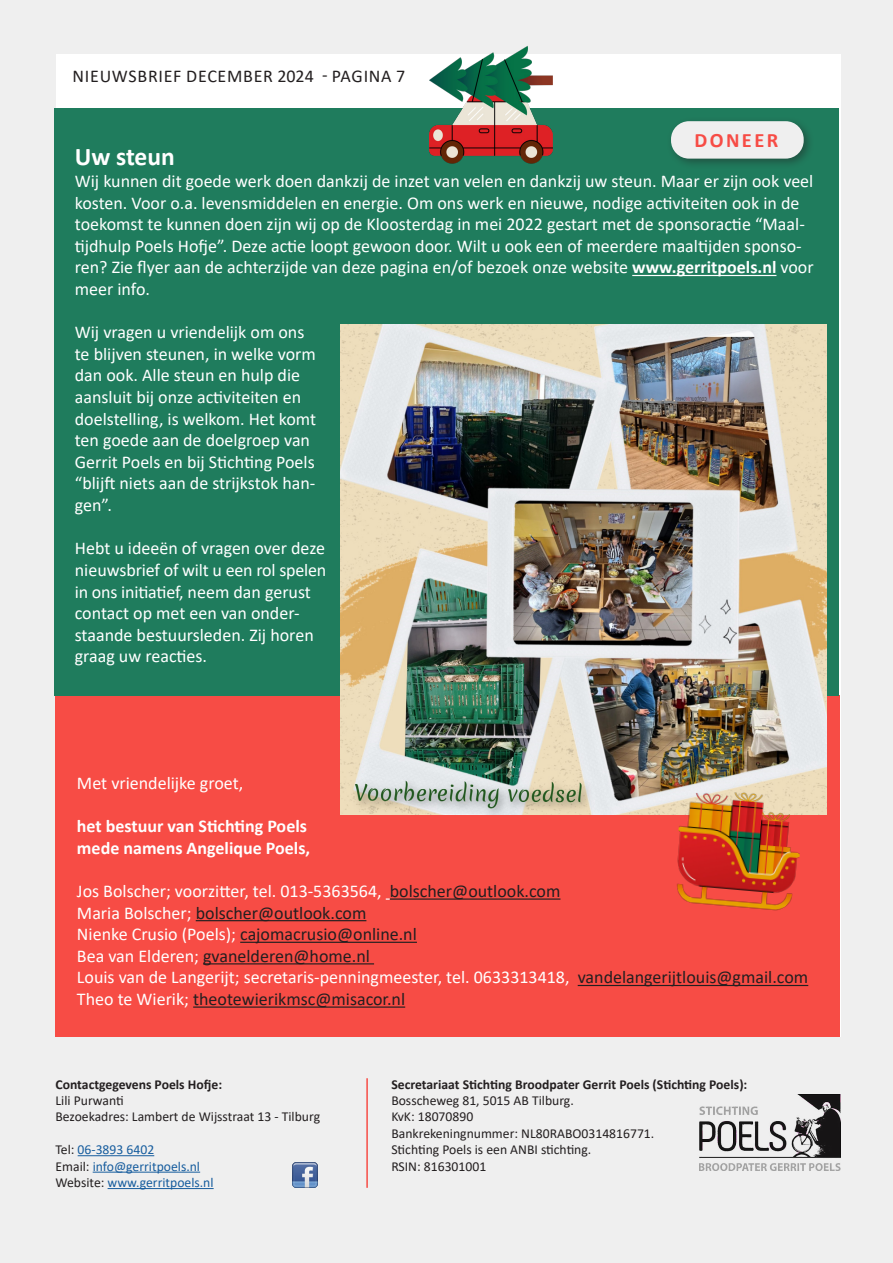
<style>
.page{position:relative;width:893px;height:1263px;background:#efefef}
.page>*{position:absolute;margin:0;border:0;box-sizing:border-box;transform-origin:0 0}
.t1{font:700 25.5px "Calibri";color:#fff}
.t2{font:700 20.4px "Calibri";letter-spacing:.12em;color:#f74c45}
.t3{font:18px/21.6px "Calibri";color:#fff}
.t4{font:18px "Calibri";color:#231f20}
.t5{font:700 18px "Calibri";color:#fff}
.t6{font:18px "Calibri";letter-spacing:.04em;color:#231f20}
.t7{font:13.65px "Calibri";color:#231f20}
.t8{font:700 13.65px/16.4px "Calibri";color:#231f20}
.t9{font:13.65px "Calibri";color:#175d9e}
.s1{font-weight:700}
.s2{color:#231f20}
.s3{color:#fff}
.s4{font-weight:400}
</style>
<div class="page">
<div style="left:56px;top:54px;width:784px;height:1155px;background:#fff"></div>
<div style="left:55px;top:696px;width:785px;height:342px;background:#f74c45"></div>
<div style="left:2px;top:1038px;width:891px;height:189px;background:#efefef"></div>
<img style="left:700px;top:1094px;width:140px;height:76px">
<hr style="left:390px;top:898px;width:170px;height:2px;background:#231f20">
<hr style="left:196px;top:920px;width:170px;height:1px;background:#231f20">
<hr style="left:240px;top:942px;width:177px;height:1px;background:#231f20">
<hr style="left:203px;top:963px;width:171px;height:1px;background:#231f20">
<hr style="left:578px;top:985px;width:230px;height:1px;background:#231f20">
<hr style="left:193px;top:1006px;width:212px;height:2px;background:#231f20">
<hr style="left:78px;top:1155px;width:76px;height:1px;background:#175d9e">
<hr style="left:93px;top:1172px;width:107px;height:1px;background:#175d9e">
<hr style="left:108px;top:1188px;width:106px;height:1px;background:#175d9e">
<hr style="left:366px;top:1078px;width:2px;height:110px;background:#f74c45">
<img style="left:293px;top:1163px;width:24px;height:24px">
<div style="left:54px;top:108px;width:785px;height:588px;background:#1f7c5d"></div>
<hr style="left:632px;top:275px;width:144px;height:1px;background:#fff">
<div style="left:666px;top:116px;width:149px;height:54px;background:#231f20;opacity:.45"></div>
<div style="left:671px;top:121px;width:133px;height:38px;background:#efefef;border-radius:18px"></div>
<img style="left:340px;top:324px;width:486px;height:490px">
<img style="left:672px;top:783px;width:133px;height:128px">
<img style="left:429px;top:45px;width:123px;height:119px">
<p class="t6" style="left:73px;top:63px;width:334px">NIEUWSBRIEF DECEMBER 2024 - PAGINA 7</p>
<p class="t2" style="left:694px;top:126px;width:85px">DONEER</p>
<p class="t1" style="left:75px;top:139px;width:102px">Uw steun</p>
<p class="t3" style="left:75px;top:170px;width:740px">Wij kunnen dit goede werk doen dankzij de inzet van velen en dankzij uw steun. Maar er zijn ook veel kosten. Voor o.a. levensmiddelen en energie. Om ons werk en nieuwe, nodige activiteiten ook in de toekomst te kunnen doen zijn wij op de Kloosterdag in mei 2022 gestart met de sponsoractie “Maal&shy;tijdhulp Poels Hofje”. Deze actie loopt gewoon door. Wilt u ook een of meerdere maaltijden sponso&shy;ren? Zie flyer aan de achterzijde van deze pagina en/of bezoek onze website <span class="s1">www.gerritpoels.nl</span> voor meer info.</p>
<p class="t3" style="left:75px;top:321px;width:243px">Wij vragen u vriendelijk om ons te blijven steunen, in welke vorm dan ook. Alle steun en hulp die aansluit bij onze activiteiten en doelstelling, is welkom. Het komt ten goede aan de doelgroep van<br>Gerrit Poels en bij Stichting Poels “blijft niets aan de strijkstok han&shy;gen”.</p>
<p class="t3" style="left:75px;top:537px;width:253px">Hebt u ideeën of vragen over deze nieuwsbrief of wilt u een rol spelen in ons initiatief, neem dan gerust contact op met een van onder&shy;staande bestuursleden. Zij horen graag uw reacties.</p>
<p class="t3" style="left:77px;top:772px;width:168px">Met vriendelijke groet,</p>
<p class="t5" style="left:77px;top:813px;width:232px">het bestuur van Stichting Poels</p>
<p class="t5" style="left:77px;top:835px;width:235px">mede namens Angelique Poels,</p>
<p class="t3" style="left:77px;top:880px;width:485px">Jos Bolscher; voorzitter, tel. 013-5363564, <span class="s2">bolscher@outlook.com</span></p>
<p class="t4" style="left:77px;top:900px;width:291px"><span class="s3">Maria Bolscher;</span> bolscher@outlook.com</p>
<p class="t4" style="left:77px;top:922px;width:341px"><span class="s3">Nienke Crusio (Poels);</span> cajomacrusio@online.nl</p>
<p class="t4" style="left:77px;top:943px;width:294px"><span class="s3">Bea van Elderen;</span> gvanelderen@home.nl</p>
<p class="t3" style="left:77px;top:966px;width:733px">Louis van de Langerijt; secretaris-penningmeester, tel. 0633313418, <span class="s2">vandelangerijtlouis@gmail.com</span></p>
<p class="t4" style="left:77px;top:986px;width:330px"><span class="s3">Theo te Wierik;</span> theotewierikmsc@misacor.nl</p>
<p class="t8" style="left:56px;top:1075px;width:168px">Contactgegevens Poels Hofje:</p>
<p class="t7" style="left:56px;top:1091px;width:70px">Lili Purwanti</p>
<p class="t7" style="left:56px;top:1107px;width:266px">Bezoekadres: Lambert de Wijsstraat 13 - Tilburg</p>
<p class="t9" style="left:56px;top:1140px;width:100px"><span class="s2">Tel:</span> 06-3893 6402</p>
<p class="t9" style="left:56px;top:1156px;width:146px"><span class="s2">Email:</span> info@gerritpoels.nl</p>
<p class="t9" style="left:56px;top:1173px;width:160px"><span class="s2">Website:</span> www.gerritpoels.nl</p>
<p class="t8" style="left:391px;top:1075px;width:358px">Secretariaat Stichting Broodpater Gerrit Poels (Stichting Poels):<br><span class="s4">Bosscheweg 81, 5015 AB Tilburg.</span></p>
<p class="t7" style="left:391px;top:1107px;width:83px">KvK: 18070890</p>
<p class="t7" style="left:391px;top:1124px;width:264px">Bankrekeningnummer: NL80RABO0314816771.</p>
<p class="t7" style="left:391px;top:1140px;width:202px">Stichting Poels is een ANBI stichting.</p>
<p class="t7" style="left:391px;top:1156px;width:96px">RSIN: 816301001</p>
</div>
